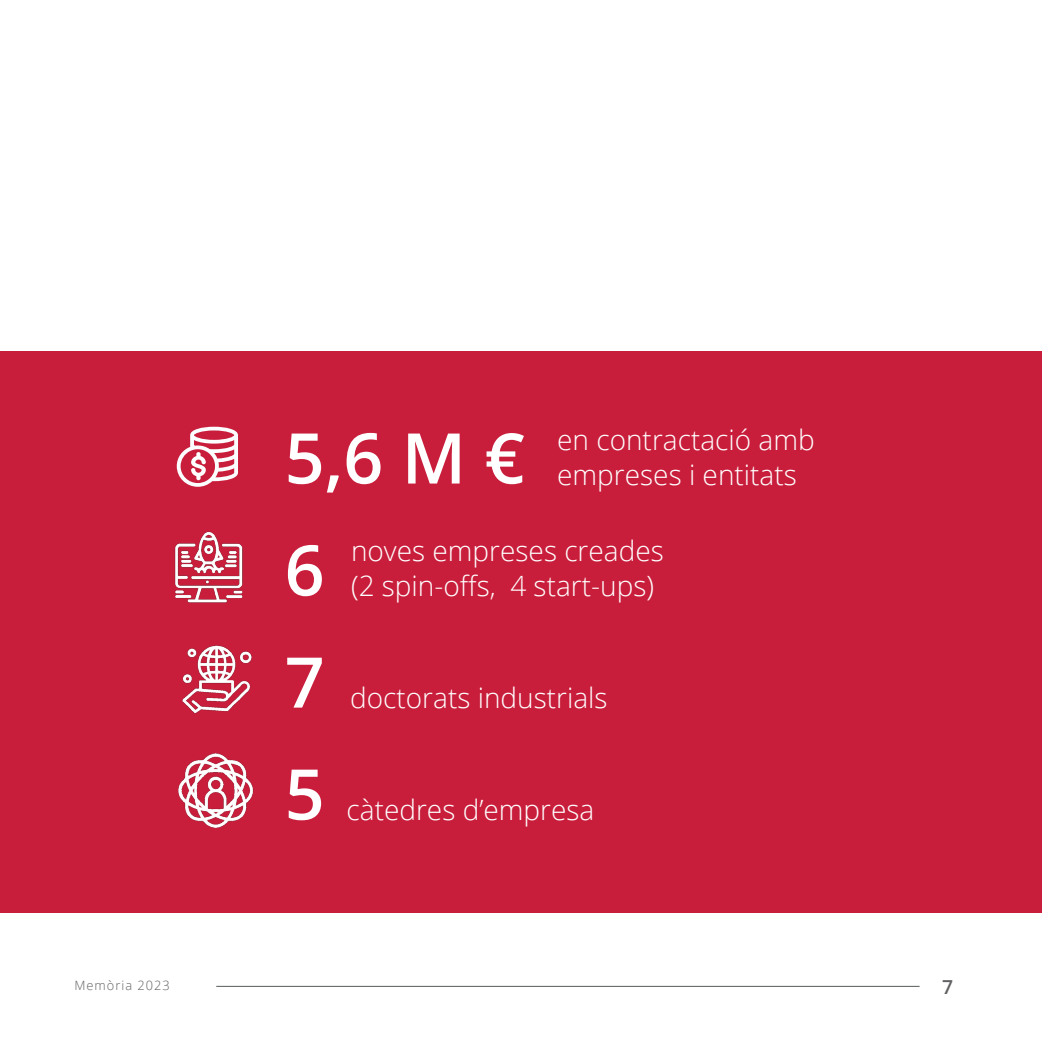
<style>
.page{position:relative;width:1042px;height:1042px;background:#fff}
.page>*{position:absolute;margin:0;border:0;box-sizing:border-box;transform-origin:0 0}
.t1{font:600 70px/112px "Open Sans";color:#fff}
.t2{font:300 28px/35px "Open Sans";color:#fff}
.t3{font:600 19.25px "Open Sans";color:#616164}
.t4{font:300 12.78px "Open Sans";letter-spacing:.08em;color:#616164}
</style>
<div class="page">
<hr style="left:216px;top:986px;width:703px;height:1px;background:#57585a">
<div style="left:0;top:351px;width:1042px;height:562px;background:#c91e3b"></div>
<img style="left:178px;top:753px;width:76px;height:75px">
<img style="left:182px;top:645px;width:70px;height:69px">
<img style="left:174px;top:531px;width:69px;height:72px">
<svg style="left:177px;top:427px;width:61px;height:60px"></svg>
<p class="t2" style="left:557px;top:422px;width:259px">en contractació amb empreses i entitats</p>
<h1 class="t1" style="left:285px;top:401px;width:242px">5,6 M €<br>6<br>7</h1>
<p class="t2" style="left:351px;top:532px;width:314px">noves empreses creades (2 spin-offs, 4 start-ups)</p>
<p class="t2" style="left:350px;top:679px;width:259px">doctorats industrials</p>
<h1 class="t1" style="left:285px;top:737px;width:41px">5</h1>
<p class="t2" style="left:346px;top:791px;width:249px">càtedres d’empresa</p>
<p class="t4" style="left:74px;top:977px;width:97px">Memòria 2023</p>
<p class="t3" style="left:942px;top:973px;width:12px">7</p>
</div>
